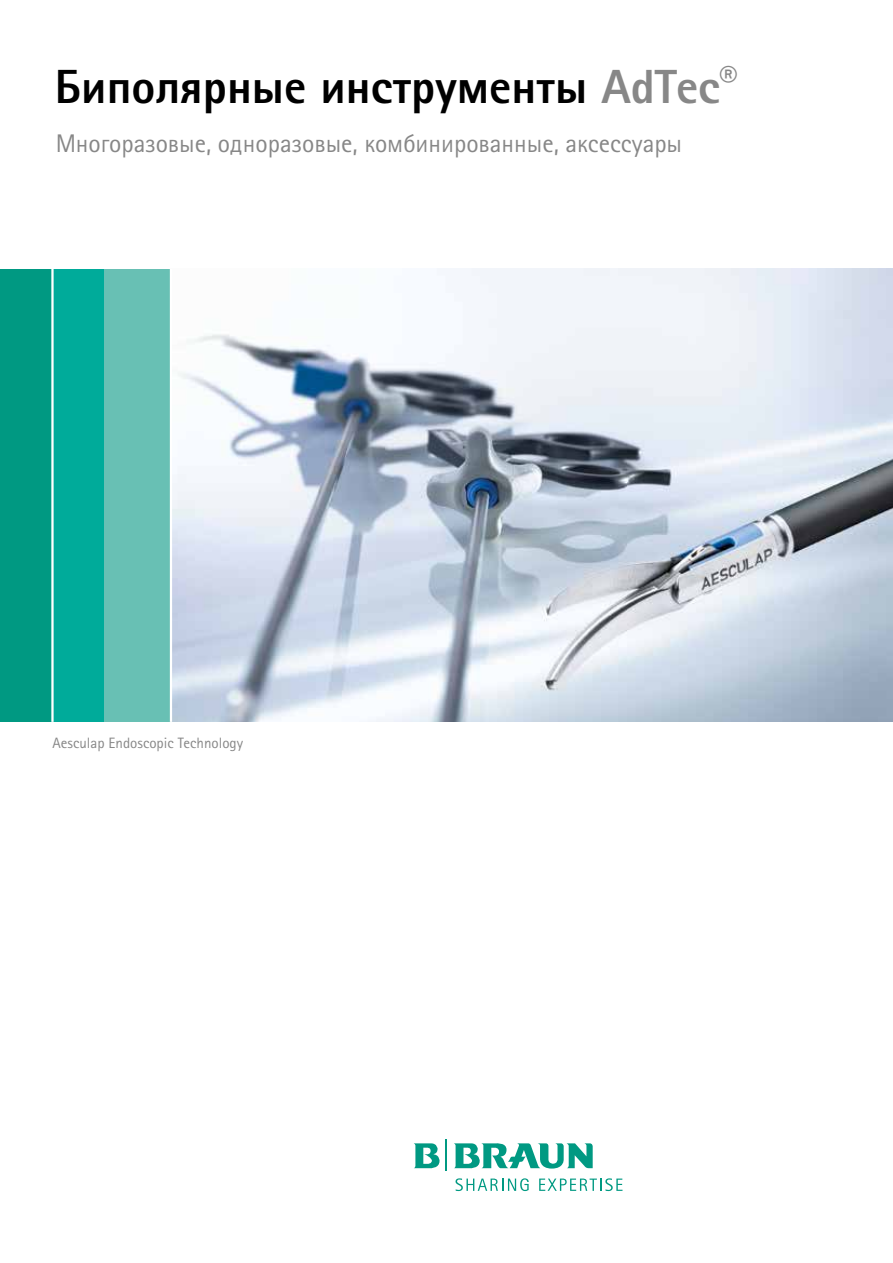
<style>
.page{position:relative;width:893px;height:1263px;background:#fff}
.page>*{position:absolute;margin:0;border:0;box-sizing:border-box;transform-origin:0 0}
.t1{font:800 48px "Rotis Sans Serif Pro Cyr";color:#000}
.t2{font:25.5px "Rotis Sans Serif Pro Cyr";color:#878787}
.t3{font:15px "Rotis Sans Serif Pro Cyr";color:#878787}
.s1{color:#878787}
</style>
<div class="page">
<img style="left:172px;top:269px;width:721px;height:453px">
<div style="left:103px;top:269px;width:67px;height:453px;background:#68c0b4"></div>
<div style="left:0;top:269px;width:52px;height:453px;background:#009982"></div>
<div style="left:52px;top:269px;width:52px;height:453px;background:#00ab9a"></div>
<hr style="left:51px;top:269px;width:3px;height:453px;background:#fff">
<svg style="left:455px;top:1178px;width:74px;height:13px"></svg>
<svg style="left:539px;top:1178px;width:83px;height:13px"></svg>
<svg style="left:414px;top:1143px;width:26px;height:25px"></svg>
<svg style="left:454px;top:1143px;width:139px;height:25px"></svg>
<hr style="left:446px;top:1140px;width:1px;height:31px;background:#009982">
<h1 class="t1" style="left:55px;top:56px;width:684px">Биполярные инструменты <span class="s1">AdTec</span><sup>®</sup></h1>
<p class="t2" style="left:56px;top:129px;width:628px">Многоразовые, одноразовые, комбинированные, аксессуары</p>
<p class="t3" style="left:52px;top:734px;width:192px">Aesculap Endoscopic Technology</p>
</div>
